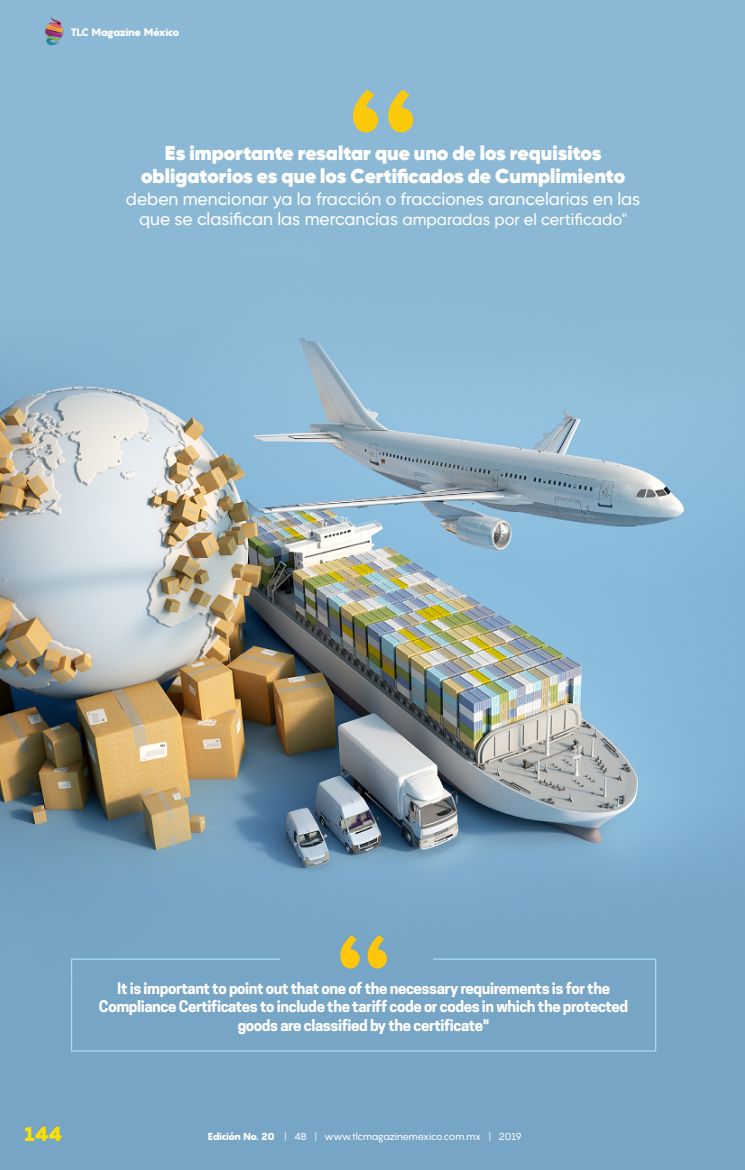
<style>
.page{position:relative;width:745px;height:1170px;background:#fff}
.page>*{position:absolute;margin:0;border:0;box-sizing:border-box;transform-origin:0 0}
.t1{font:800 20px/22.5px "Gilroy";color:#fff;text-align:center}
.t2{font:900 20px "Pangram";color:#fbdf00}
.t3{font:500 17.5px/20px "Gilroy";color:#fff;text-align:center}
.t4{font:700 15px/18.8px "Cooper Hewitt";letter-spacing:-.025em;color:#fff;text-align:center}
.t5{font:900 10.62px "Pangram";letter-spacing:-.09em;color:#fff}
.t6{font:10px "Pangram";letter-spacing:-.06em;color:#fff}
.s1{font-size:16.25px}
.s2{font-weight:900}
</style>
<div class="page">
<img style="left:0;top:0;width:744px;height:1169px">
<div style="left:70px;top:957px;width:586px;height:95px;background:#77a5c6"></div>
<svg style="left:340px;top:935px;width:47px;height:33px"></svg>
<svg style="left:353px;top:90px;width:60px;height:42px"></svg>
<img style="left:40px;top:17px;width:29px;height:29px">
<p class="t5" style="left:70px;top:25px;width:111px">TLC Magazine México</p>
<h1 class="t1" style="left:141px;top:142px;width:485px">Es importante resaltar que uno de los requisitos obligatorios es que los Certificados de Cumplimiento</h1>
<p class="t3" style="left:126px;top:189px;width:515px">deben mencionar ya la fracción o fracciones arancelarias en las que se clasifican las mercancías <span class="s1">amparadas por el certificado"</span></p>
<p class="t4" style="left:99px;top:978px;width:530px">It is important to point out that one of the necessary requirements is for the<br>Compliance Certificates to include the tariff code or codes in which the protected goods are classified by the certificate"</p>
<h1 class="t2" style="left:24px;top:1119px;width:40px">144</h1>
<p class="t6" style="left:207px;top:1129px;width:316px"><span class="s2">Edición No. 20</span> | 4B | www.tlcmagazinemexico.com.mx | 2019</p>
</div>
